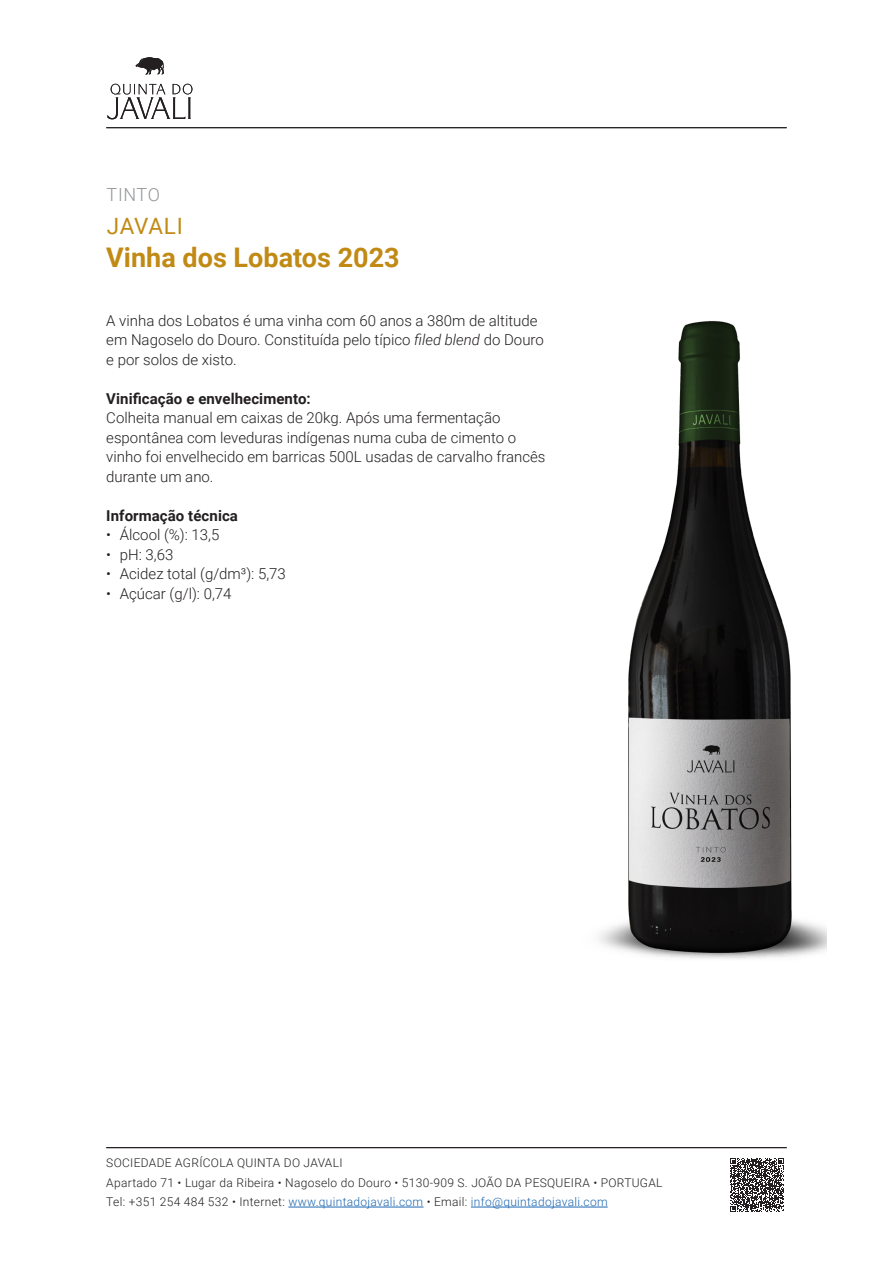
<style>
.page{position:relative;width:893px;height:1263px;background:#fff}
.page>*{position:absolute;margin:0;border:0;box-sizing:border-box;transform-origin:0 0}
.Nome_TOC{font:700 27px "Roboto";color:#c18a15}
.Marca_TOC{font:22.5px "Roboto";letter-spacing:.025em;color:#c18a15}
.Categoria_TOC{font:300 18px "Roboto";letter-spacing:.03em;color:#939598}
.texto{font:300 15px/19.5px "Roboto";color:#231f20}
.t2{font:700 15px "Roboto";letter-spacing:.005em;color:#231f20}
.t1{font:300 12px/19.5px "Roboto";letter-spacing:.025em;color:#231f20}
.s1{font-style:italic}
.s2{color:#1e68b2}
</style>
<div class="page">
<svg style="left:730px;top:1158px;width:54px;height:53px"></svg>
<img style="left:599px;top:320px;width:228px;height:639px">
<hr style="left:288px;top:1207px;width:136px;height:1px;background:#1e68b2">
<hr style="left:471px;top:1207px;width:137px;height:1px;background:#1e68b2">
<svg style="left:107px;top:84px;width:85px;height:35px"></svg>
<svg style="left:135px;top:57px;width:29px;height:17px"></svg>
<hr style="left:106px;top:127px;width:681px;height:1px;background:#231f20">
<hr style="left:106px;top:1147px;width:681px;height:1px;background:#231f20">
<p class="Categoria_TOC" style="left:107px;top:182px;width:55px">TINTO</p>
<p class="Marca_TOC" style="left:107px;top:210px;width:78px">JAVALI</p>
<p class="Nome_TOC" style="left:106px;top:238px;width:295px">Vinha dos Lobatos 2023</p>
<p class="texto" style="left:106px;top:310px;width:439px">A vinha dos Lobatos é uma vinha com 60 anos a 380m de altitude em Nagoselo do Douro. Constituída pelo típico <span class="s1">filed blend</span> do Douro e por solos de xisto.</p>
<p class="t2" style="left:106px;top:388px;width:206px">Vinificação e envelhecimento:</p>
<p class="texto" style="left:106px;top:407px;width:441px">Colheita manual em caixas de 20kg. Após uma fermentação espontânea com leveduras indígenas numa cuba de cimento o vinho foi envelhecido em barricas 500L usadas de carvalho francês durante um ano.</p>
<p class="t2" style="left:106px;top:505px;width:133px">Informação técnica</p>
<p class="texto" style="left:106px;top:524px;width:115px">• Álcool (%): 13,5</p>
<p class="texto" style="left:106px;top:544px;width:69px">• pH: 3,63</p>
<p class="texto" style="left:106px;top:563px;width:181px">• Acidez total (g/dm³): 5,73</p>
<p class="texto" style="left:106px;top:583px;width:127px">• Açúcar (g/l): 0,74</p>
<p class="t1" style="left:106px;top:1153px;width:558px">SOCIEDADE AGRÍCOLA QUINTA DO JAVALI<br>Apartado 71 • Lugar da Ribeira • Nagoselo do Douro • 5130-909 S. JOÃO DA PESQUEIRA • PORTUGAL<br>Tel: +351 254 484 532 • Internet: <span class="s2">www.quintadojavali.com</span> • Email: <span class="s2">info@quintadojavali.com</span></p>
</div>
